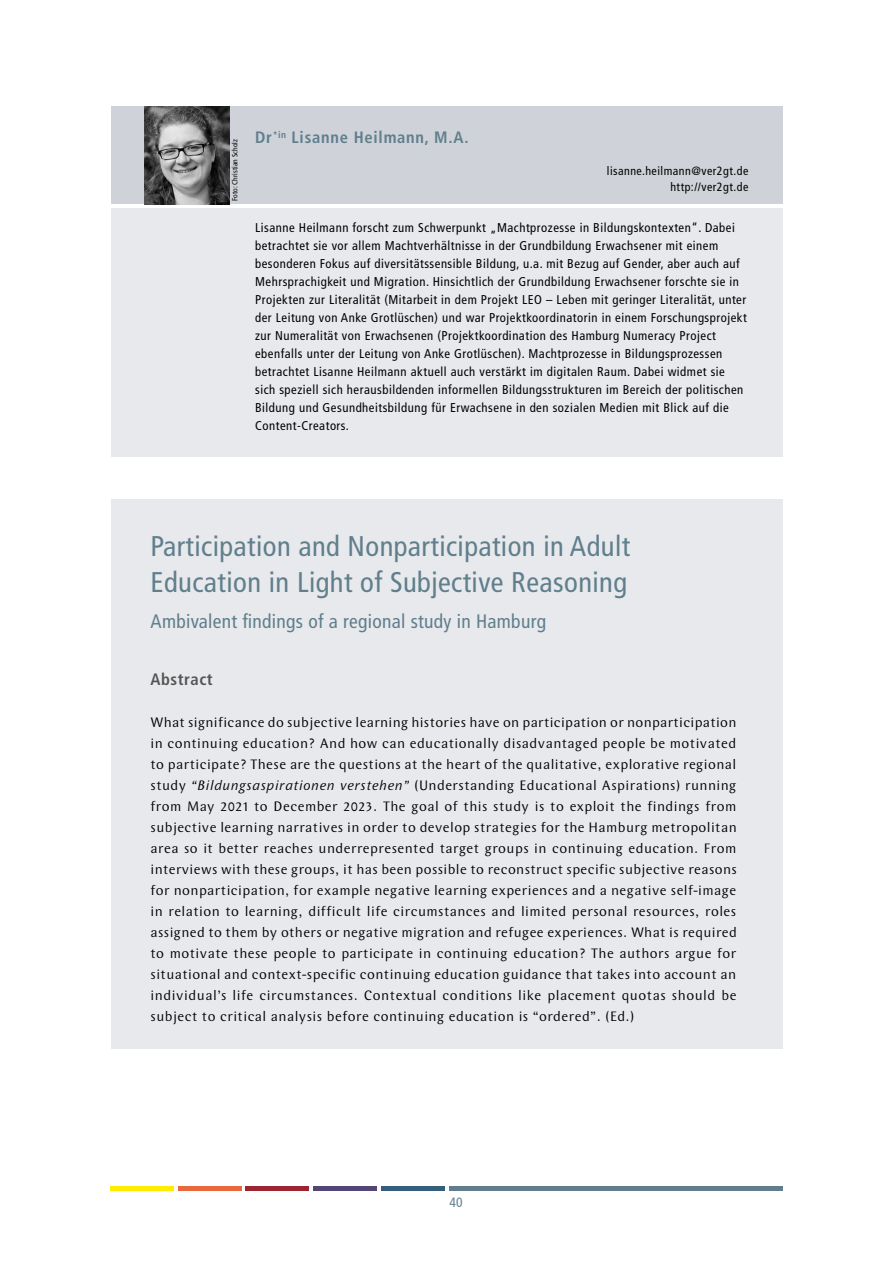
<style>
.page{position:relative;width:893px;height:1263px;background:#fff}
.page>*{position:absolute;margin:0;border:0;box-sizing:border-box;transform-origin:0 0}
.t1{font:condensed 28.5px/36px "Frutiger LT Std";letter-spacing:.015em;color:#607e8c}
.t2{font:condensed 19.5px "Frutiger LT Std";letter-spacing:.015em;color:#607e8c}
.t3{font:700 condensed 16.5px "Frutiger LT Std";letter-spacing:.045em;color:#607e8c}
.t4{font:700 condensed 16.5px "Frutiger LT Std";letter-spacing:.035em;color:#565656}
.t5{font:14.25px/21px "Wunderlich OT";letter-spacing:.03em;color:#000;text-align:justify}
.t6{font:condensed 13.5px "Frutiger LT Std";color:#607e8c}
.t7{font:condensed 12.75px/18px "Frutiger LT Std";letter-spacing:.04em;color:#000}
.t8{font:condensed 12px/16.5px "Frutiger LT Std";letter-spacing:.04em;color:#000;text-align:right}
.t9{font:condensed 7.5px "Frutiger LT Std";letter-spacing:.005em;color:#000}
.s1{font-style:italic}
</style>
<div class="page">
<div style="left:111px;top:1186px;width:63px;height:5px;background:#ffed00"></div>
<div style="left:178px;top:1186px;width:64px;height:5px;background:#e7693d"></div>
<div style="left:246px;top:1186px;width:63px;height:5px;background:#9c2531"></div>
<div style="left:313px;top:1186px;width:64px;height:5px;background:#534574"></div>
<div style="left:381px;top:1186px;width:63px;height:5px;background:#355d7c"></div>
<div style="left:449px;top:1186px;width:333px;height:5px;background:#607e8c"></div>
<div style="left:111px;top:500px;width:671px;height:549px;background:#e7e9ec"></div>
<div style="left:111px;top:106px;width:671px;height:98px;background:#cfd3d9"></div>
<div style="left:111px;top:208px;width:671px;height:249px;background:#e7e9ec"></div>
<img style="left:144px;top:106px;width:85px;height:98px">
<p class="t9" style="left:230px;top:201px;width:63px;rotate:-90deg">Foto: Christian Scholz</p>
<p class="t3" style="left:255px;top:128px;width:215px">Dr<sup>*in</sup> Lisanne Heilmann, M.A.</p>
<p class="t8" style="left:607px;top:163px;width:143px">lisanne.heilmann@ver2gt.de http://ver2gt.de</p>
<p class="t7" style="left:255px;top:218px;width:493px">Lisanne Heilmann forscht zum Schwerpunkt „Machtprozesse in Bildungskontexten“. Dabei betrachtet sie vor allem Machtverhältnisse in der Grundbildung Erwachsener mit einem besonderen Fokus auf diversitätssensible Bildung, u.a. mit Bezug auf Gender, aber auch auf Mehrsprachigkeit und Migration. Hinsichtlich der Grundbildung Erwachsener forschte sie in Projekten zur Literalität (Mitarbeit in dem Projekt LEO – Leben mit geringer Literalität, unter der Leitung von Anke Grotlüschen) und war Projektkoordinatorin in einem Forschungsprojekt zur Numeralität von Erwachsenen (Projektkoordination des Hamburg Numeracy Project ebenfalls unter der Leitung von Anke Grotlüschen). Machtprozesse in Bildungsprozessen betrachtet Lisanne Heilmann aktuell auch verstärkt im digitalen Raum. Dabei widmet sie sich speziell sich herausbildenden informellen Bildungsstrukturen im Bereich der politischen Bildung und Gesundheitsbildung für Erwachsene in den sozialen Medien mit Blick auf die Content-Creators.</p>
<h1 class="t1" style="left:151px;top:528px;width:481px">Participation and Nonparticipation in Adult<br>Education in Light of Subjective Reasoning</h1>
<h2 class="t2" style="left:151px;top:610px;width:397px">Ambivalent findings of a regional study in Hamburg</h2>
<p class="t4" style="left:151px;top:669px;width:64px">Abstract</p>
<p class="t5" style="left:151px;top:712px;width:588px">What significance do subjective learning histories have on participation or nonparticipation in continuing education? And how can educationally disadvantaged people be motivated to participate? These are the questions at the heart of the qualitative, explorative regional study <span class="s1">“Bildungsaspirationen verstehen”</span> (Understanding Educational Aspirations) running from May 2021 to December 2023. The goal of this study is to exploit the findings from subjective learning narratives in order to develop strategies for the Hamburg metropolitan area so it better reaches underrepresented target groups in continuing education. From interviews with these groups, it has been possible to reconstruct specific subjective reasons for nonparticipation, for example negative learning experiences and a negative self-image in relation to learning, difficult life circumstances and limited personal resources, roles assigned to them by others or negative migration and refugee experiences. What is required to motivate these people to participate in continuing education? The authors argue for situational and context-specific continuing education guidance that takes into account an individual’s life circumstances. Contextual conditions like placement quotas should be subject to critical analysis before continuing education is “ordered”. (Ed.)</p>
<p class="t6" style="left:449px;top:1195px;width:15px">40</p>
</div>
